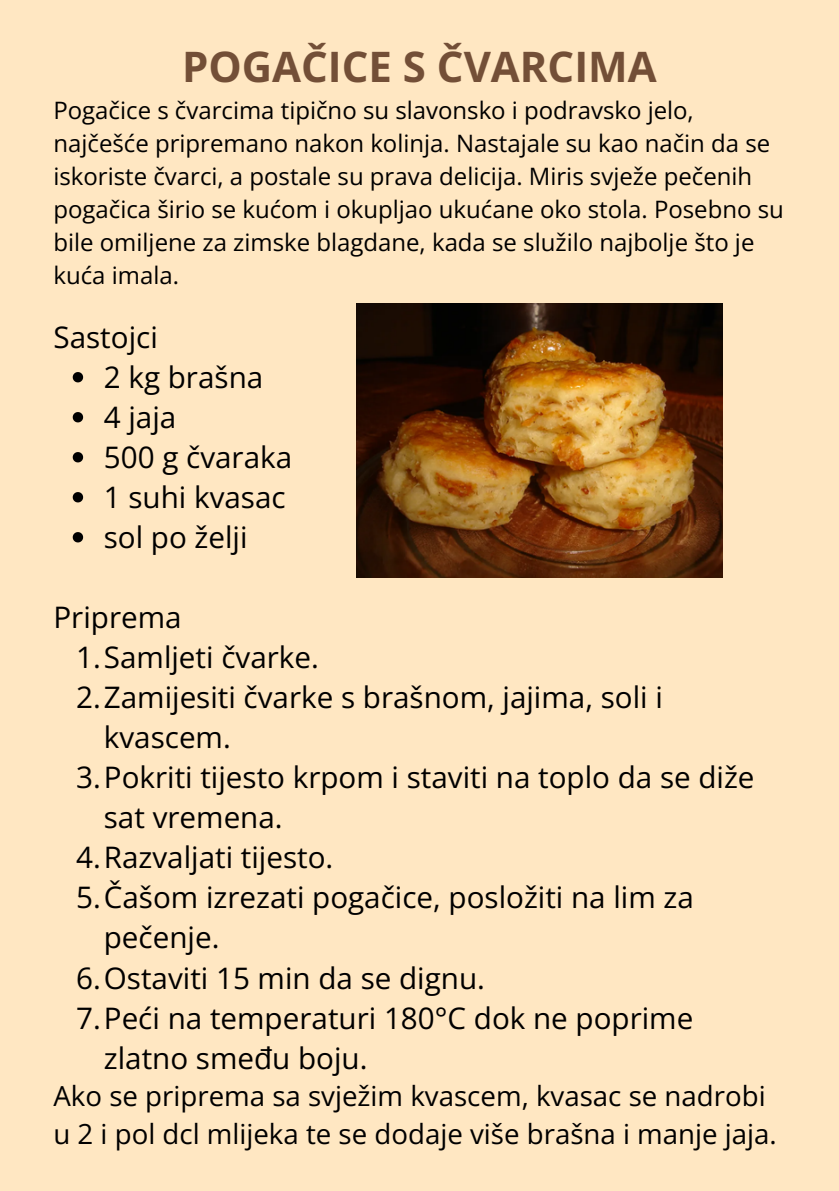
<style>
.page{position:relative;width:839px;height:1191px;background:#fff}
.page>*{position:absolute;margin:0;border:0;box-sizing:border-box;transform-origin:0 0}
.t1{font:700 42px "Open Sans";color:#734f37}
.t2{font:29.6px/40px "Open Sans";color:#000}
.t3{font:27.6px/38.6px "Open Sans";color:#000}
.t4{font:24px/33px "Open Sans";color:#000}
</style>
<div class="page">
<div style="left:0;top:0;width:838px;height:1190px;background:#ffe7c2"></div>
<svg style="left:73px;top:372px;width:10px;height:10px"></svg>
<svg style="left:73px;top:412px;width:10px;height:10px"></svg>
<svg style="left:73px;top:452px;width:10px;height:10px"></svg>
<svg style="left:73px;top:492px;width:10px;height:10px"></svg>
<svg style="left:73px;top:532px;width:10px;height:10px"></svg>
<img style="left:356px;top:303px;width:366px;height:275px">
<h1 class="t1" style="left:182px;top:37px;width:476px">POGAČICE S ČVARCIMA</h1>
<p class="t4" style="left:53px;top:93px;width:731px">Pogačice s čvarcima tipično su slavonsko i podravsko jelo, najčešće pripremano nakon kolinja. Nastajale su kao način da se iskoriste čvarci, a postale su prava delicija. Miris svježe pečenih pogačica širio se kućom i okupljao ukućane oko stola. Posebno su bile omiljene za zimske blagdane, kada se služilo najbolje što je kuća imala.</p>
<p class="t2" style="left:104px;top:317px;width:190px;text-indent:-50px">Sastojci<br>2 kg brašna<br>4 jaja<br>500 g čvaraka<br>1 suhi kvasac sol po želji</p>
<p class="t2" style="left:53px;top:597px;width:130px">Priprema</p>
<p class="t2" style="left:76px;top:637px;width:244px">1.Samljeti čvarke.</p>
<p class="t2" style="left:76px;top:677px;width:588px">2.Zamijesiti čvarke s brašnom, jajima, soli i</p>
<p class="t2" style="left:104px;top:717px;width:128px">kvascem.</p>
<p class="t2" style="left:76px;top:757px;width:680px">3.Pokriti tijesto krpom i staviti na toplo da se diže</p>
<p class="t2" style="left:104px;top:797px;width:180px">sat vremena.</p>
<p class="t2" style="left:76px;top:837px;width:259px">4.Razvaljati tijesto.</p>
<p class="t2" style="left:76px;top:877px;width:619px">5.Čašom izrezati pogačice, posložiti na lim za</p>
<p class="t2" style="left:104px;top:917px;width:117px">pečenje.</p>
<p class="t2" style="left:76px;top:957px;width:410px">6.Ostaviti 15 min da se dignu.</p>
<p class="t2" style="left:76px;top:997px;width:618px">7.Peći na temperaturi 180°C dok ne poprime</p>
<p class="t2" style="left:104px;top:1037px;width:265px">zlatno smeđu boju.</p>
<p class="t3" style="left:53px;top:1076px;width:724px">Ako se priprema sa svježim kvascem, kvasac se nadrobi u 2 i pol dcl mlijeka te se dodaje više brašna i manje jaja.</p>
</div>
